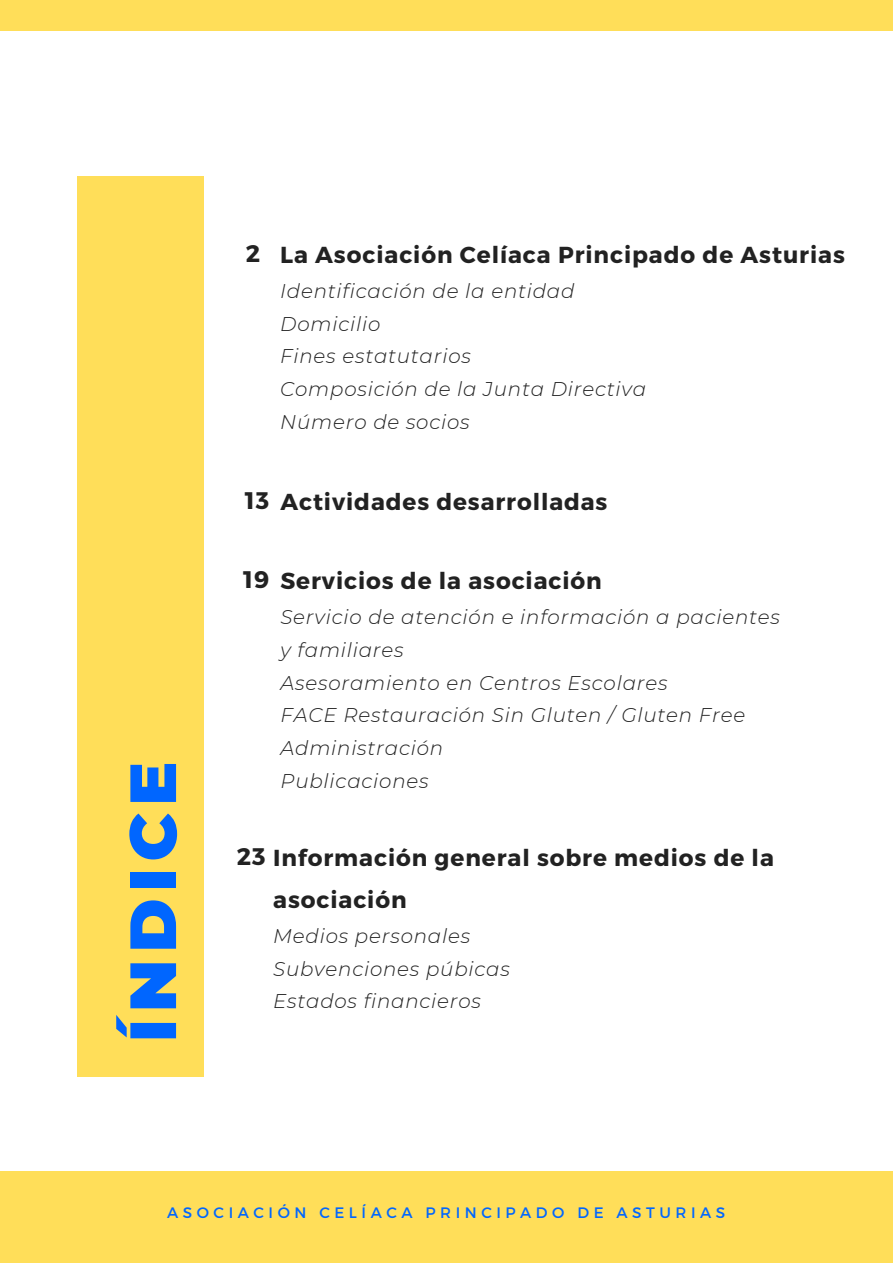
<style>
.page{position:relative;width:893px;height:1264px;background:#fff}
.page>*{position:absolute;margin:0;border:0;box-sizing:border-box;transform-origin:0 0}
.t1{font:900 65.25px "Montserrat";letter-spacing:.11em;color:#06f}
.t2{font:700 24px "Montserrat";color:#222}
.t3{font:700 23.1px "Montserrat";letter-spacing:.04em;color:#222}
.t4{font:italic 300 19.8px/32.5px "Montserrat";letter-spacing:.04em;color:#222}
.t5{font:15.15px "Montserrat";letter-spacing:.3em;color:#06f}
.s1{font-size:24px}
</style>
<div class="page">
<div style="left:78px;top:176px;width:126px;height:900px;background:#ffde59"></div>
<div style="left:0;top:1171px;width:892px;height:91px;background:#ffde59"></div>
<div style="left:0;top:0;width:892px;height:30px;background:#ffde59"></div>
<h1 class="t1" style="left:113px;top:1042px;width:282px;rotate:-90deg">ÍNDICE</h1>
<p class="t2" style="left:246px;top:238px;width:16px">2</p>
<p class="t3" style="left:280px;top:240px;width:566px">La Asociación Celíaca Principado de Asturias</p>
<p class="t4" style="left:280px;top:275px;width:367px">Identificación de la entidad<br>Domicilio<br>Fines estatutarios<br>Composición de la Junta Directiva<br>Número de socios</p>
<p class="t2" style="left:245px;top:485px;width:26px">13</p>
<p class="t3" style="left:280px;top:487px;width:328px">Actividades desarrolladas</p>
<p class="t2" style="left:243px;top:564px;width:27px">19</p>
<p class="t3" style="left:280px;top:566px;width:323px">Servicios de la asociación</p>
<p class="t4" style="left:280px;top:601px;width:501px">Servicio de atención e información a pacientes y familiares<br>Asesoramiento en Centros Escolares<br>FACE Restauración Sin Gluten / Gluten Free<br>Administración<br>Publicaciones</p>
<p class="t3" style="left:237px;top:843px;width:538px"><span class="s1">23</span> Información general sobre medios de la</p>
<p class="t3" style="left:273px;top:884px;width:135px">asociación</p>
<p class="t4" style="left:273px;top:919px;width:238px">Medios personales<br>Subvenciones púbicas<br>Estados financieros</p>
<p class="t5" style="left:167px;top:1203px;width:559px">ASOCIACIÓN CELÍACA PRINCIPADO DE ASTURIAS</p>
</div>
